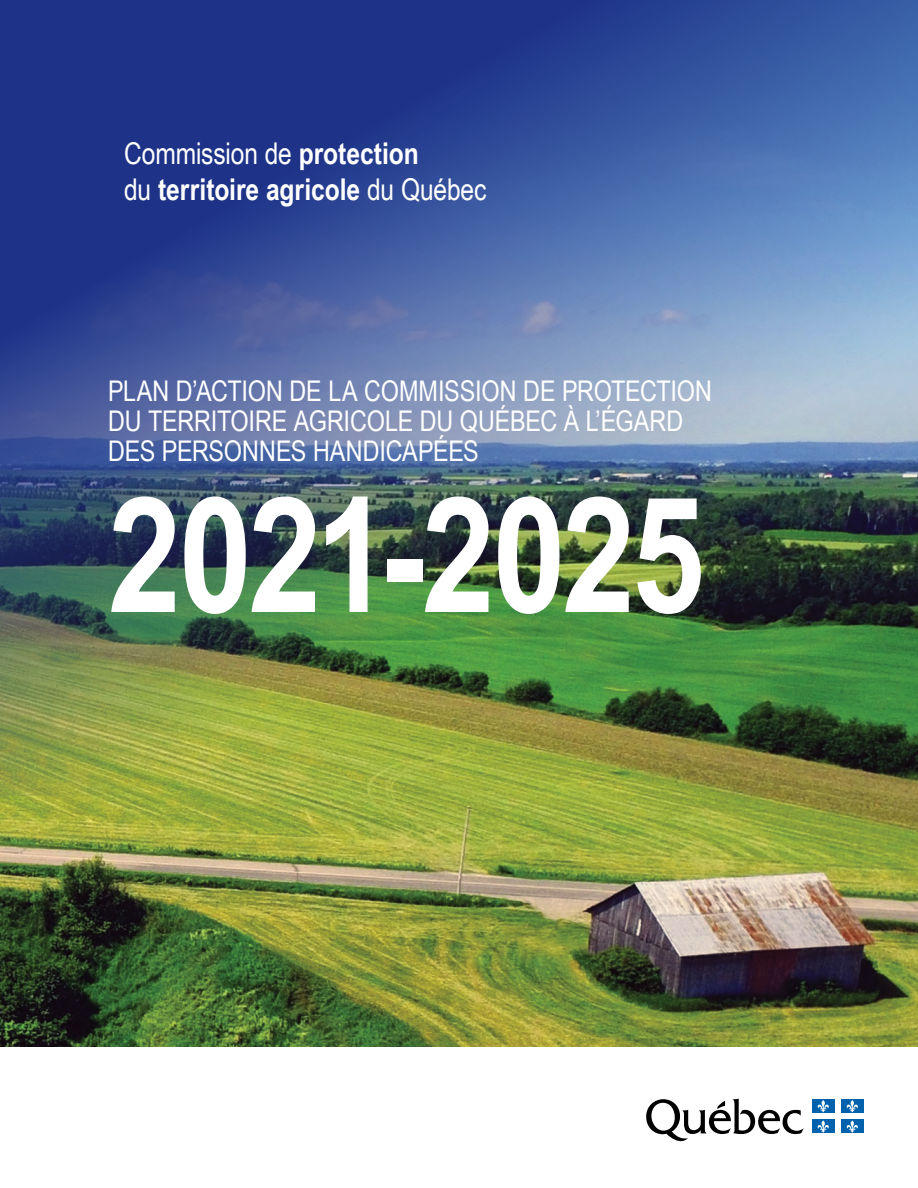
<style>
.page{position:relative;width:918px;height:1188px;background:#fff}
.page>*{position:absolute;margin:0;border:0;box-sizing:border-box;transform-origin:0 0}
.H1_Titre1{font:700 160.65px "Arial Narrow";letter-spacing:-.025em;color:#fff}
.P_Texte_courant{font:700 30px/36px "Arial Narrow";color:#fff}
.H1_Titre1-2{font:28.5px/30px "Arial Narrow";letter-spacing:-.005em;color:#fff}
.s1{font-weight:400}
</style>
<div class="page">
<img style="left:0;top:796px;width:918px;height:251px">
<img style="left:0;top:0;width:918px;height:774px">
<svg style="left:0;top:774px;width:918px;height:22px;background:#9aa43f"></svg>
<img style="left:646px;top:1098px;width:218px;height:44px">
<p class="P_Texte_courant" style="left:124px;top:134px;width:364px"><span class="s1">Commission de</span> protection<br><span class="s1">du</span> territoire agricole <span class="s1">du Québec</span></p>
<h1 class="H1_Titre1-2" style="left:108px;top:374px;width:606px">PLAN D’ACTION DE LA COMMISSION DE PROTECTION<br>DU TERRITOIRE AGRICOLE DU QUÉBEC À L’ÉGARD<br>DES PERSONNES HANDICAPÉES</h1>
<h1 class="H1_Titre1" style="left:108px;top:434px;width:598px">2021-2025</h1>
</div>
